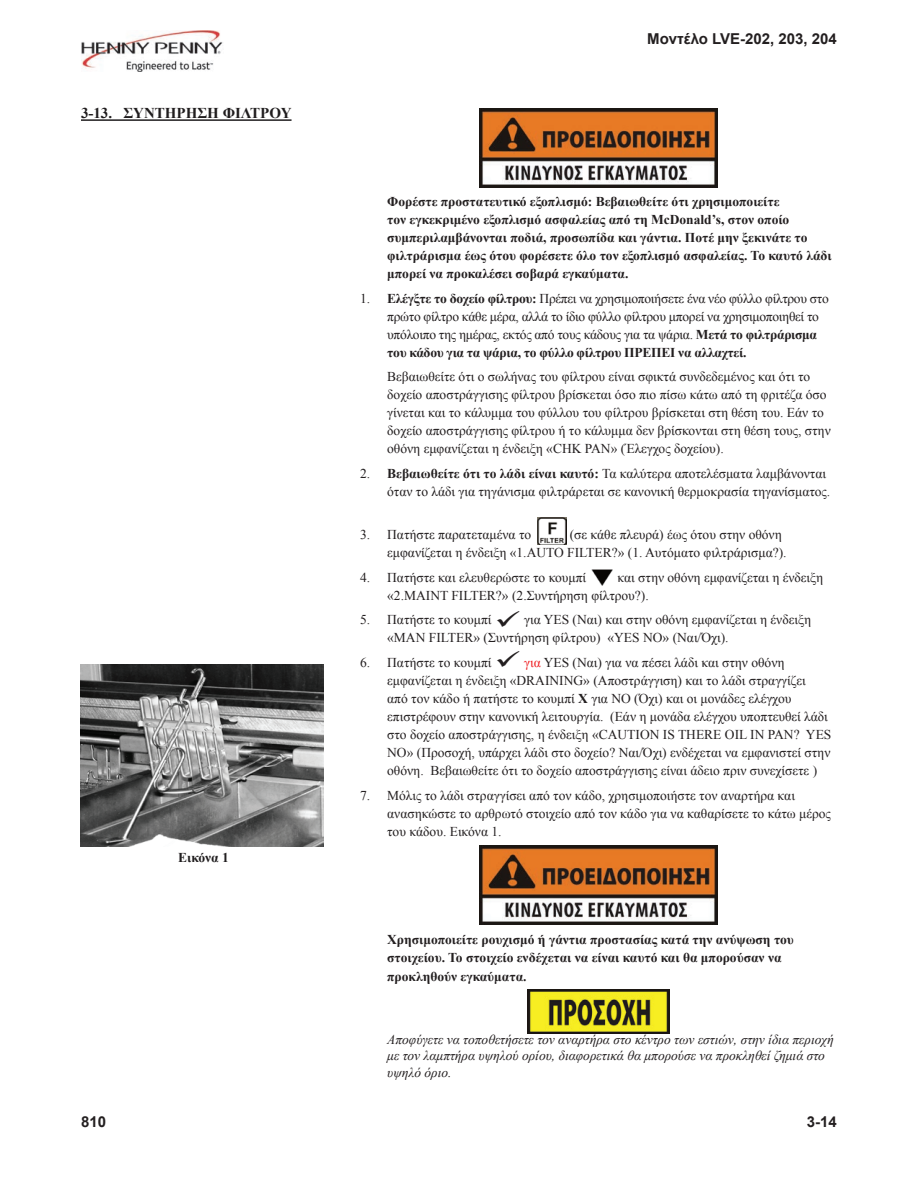
<style>
.page{position:relative;width:918px;height:1188px;background:#fff}
.page>*{position:absolute;margin:0;border:0;box-sizing:border-box;transform-origin:0 0}
.t1{font:700 15px "Arial";color:#231f20}
.t2{font:700 15px "Times New Roman";color:#201d1e}
.t3{font:13.5px/18px "Times New Roman";color:#231f20}
.t4{font:700 13.5px/18px "Times New Roman";color:#231f20}
.t5{font:13.5px/18px "Times New Roman";letter-spacing:-.02em;color:#231f20}
.t6{font:italic 13.5px/16.5px "Times New Roman";color:#231f20}
.t7{font:700 13.5px "Times New Roman";color:#201d1e}
.s1{font-weight:700}
.s2{color:#ee1f23}
</style>
<div class="page">
<img style="left:81px;top:31px;width:142px;height:41px">
<hr style="left:81px;top:119px;width:211px;height:2px;background:#201d1e">
<img style="left:479px;top:108px;width:239px;height:80px">
<img style="left:538px;top:518px;width:28px;height:27px">
<img style="left:591px;top:569px;width:22px;height:16px">
<img style="left:479px;top:845px;width:239px;height:80px">
<img style="left:528px;top:989px;width:142px;height:44px">
<img style="left:81px;top:664px;width:243px;height:182px">
<p class="t2" style="left:81px;top:103px;width:212px">3-13. ΣΥΝΤΗΡΗΣΗ ΦΙΛΤΡΟΥ</p>
<p class="t7" style="left:178px;top:849px;width:52px">Εικόνα 1</p>
<p class="t1" style="left:647px;top:29px;width:191px">Μοντέλο LVE-202, 203, 204</p>
<p class="t4" style="left:387px;top:192px;width:446px">Φορέστε προστατευτικό εξοπλισμό: Βεβαιωθείτε ότι χρησιμοποιείτε<br>τον εγκεκριμένο εξοπλισμό ασφαλείας από τη McDonald’s, στον οποίο συμπεριλαμβάνονται ποδιά, προσωπίδα και γάντια. Ποτέ μην ξεκινάτε το φιλτράρισμα έως ότου φορέσετε όλο τον εξοπλισμό ασφαλείας. Το καυτό λάδι μπορεί να προκαλέσει σοβαρά εγκαύματα.</p>
<p class="t5" style="left:387px;top:289px;width:443px;text-indent:-27px">1. <span class="s1">Ελέγξτε το δοχείο φίλτρου:</span> Πρέπει να χρησιμοποιήσετε ένα νέο φύλλο φίλτρου στο πρώτο φίλτρο κάθε μέρα, αλλά το ίδιο φύλλο φίλτρου μπορεί να χρησιμοποιηθεί το υπόλοιπο της ημέρας, εκτός από τους κάδους για τα ψάρια. <span class="s1">Μετά το φιλτράρισμα του κάδου για τα ψάρια, το φύλλο φίλτρου ΠΡΕΠΕΙ να αλλαχτεί.</span></p>
<p class="t3" style="left:387px;top:368px;width:445px">Βεβαιωθείτε ότι ο σωλήνας του φίλτρου είναι σφικτά συνδεδεμένος και ότι το δοχείο αποστράγγισης φίλτρου βρίσκεται όσο πιο πίσω κάτω από τη φριτέζα όσο γίνεται και το κάλυμμα του φύλλου του φίλτρου βρίσκεται στη θέση του. Εάν το δοχείο αποστράγγισης φίλτρου ή το κάλυμμα δεν βρίσκονται στη θέση τους, στην οθόνη εμφανίζεται η ένδειξη «CHK PAN» (Έλεγχος δοχείου).</p>
<p class="t3" style="left:387px;top:464px;width:445px;text-indent:-27px">2. <span class="s1">Βεβαιωθείτε ότι το λάδι είναι καυτό:</span> Τα καλύτερα αποτελέσματα λαμβάνονται όταν το λάδι για τηγάνισμα φιλτράρεται σε κανονική θερμοκρασία τηγανίσματος.</p>
<p class="t3" style="left:360px;top:525px;width:172px">3. Πατήστε παρατεταμένα το</p>
<p class="t3" style="left:387px;top:525px;width:401px;text-indent:182px">(σε κάθε πλευρά) έως ότου στην οθόνη εμφανίζεται η ένδειξη «1.AUTO FILTER?» (1. Αυτόματο φιλτράρισμα?).</p>
<p class="t3" style="left:360px;top:568px;width:228px">4. Πατήστε και ελευθερώστε το κουμπί</p>
<p class="t3" style="left:387px;top:568px;width:438px;text-indent:230px">και στην οθόνη εμφανίζεται η ένδειξη «2.MAINT FILTER?» (2.Συντήρηση φίλτρου?).</p>
<p class="t3" style="left:387px;top:611px;width:425px;text-indent:-27px">5. Πατήστε το κουμπί ✓ για YES (Ναι) και στην οθόνη εμφανίζεται η ένδειξη «MAN FILTER» (Συντήρηση φίλτρου) «YES NO» (Ναι/Όχι).</p>
<p class="t3" style="left:387px;top:653px;width:446px;text-indent:-27px">6. Πατήστε το κουμπί ✓ <span class="s2">για</span> YES (Ναι) για να πέσει λάδι και στην οθόνη εμφανίζεται η ένδειξη «DRAINING» (Αποστράγγιση) και το λάδι στραγγίζει<br>από τον κάδο ή πατήστε το κουμπί <span class="s1">X</span> για NO (Όχι) και οι μονάδες ελέγχου επιστρέφουν στην κανονική λειτουργία. (Εάν η μονάδα ελέγχου υποπτευθεί λάδι στο δοχείο αποστράγγισης, η ένδειξη «CAUTION IS THERE OIL IN PAN? YES NO» (Προσοχή, υπάρχει λάδι στο δοχείο? Ναι/Όχι) ενδέχεται να εμφανιστεί στην οθόνη. Βεβαιωθείτε ότι το δοχείο αποστράγγισης είναι άδειο πριν συνεχίσετε )</p>
<p class="t3" style="left:387px;top:786px;width:445px;text-indent:-27px">7. Μόλις το λάδι στραγγίσει από τον κάδο, χρησιμοποιήστε τον αναρτήρα και ανασηκώστε το αρθρωτό στοιχείο από τον κάδο για να καθαρίσετε το κάτω μέρος του κάδου. Εικόνα 1.</p>
<p class="t4" style="left:387px;top:929px;width:408px;line-height:18.6px">Χρησιμοποιείτε ρουχισμό ή γάντια προστασίας κατά την ανύψωση του στοιχείου. Το στοιχείο ενδέχεται να είναι καυτό και θα μπορούσαν να προκληθούν εγκαύματα.</p>
<p class="t6" style="left:387px;top:1031px;width:448px">Αποφύγετε να τοποθετήσετε τον αναρτήρα στο κέντρο των εστιών, στην ίδια περιοχή με τον λαμπτήρα υψηλού ορίου, διαφορετικά θα μπορούσε να προκληθεί ζημιά στο υψηλό όριο.</p>
<p class="t1" style="left:81px;top:1112px;width:27px">810</p>
<p class="t1" style="left:807px;top:1112px;width:32px">3-14</p>
</div>
